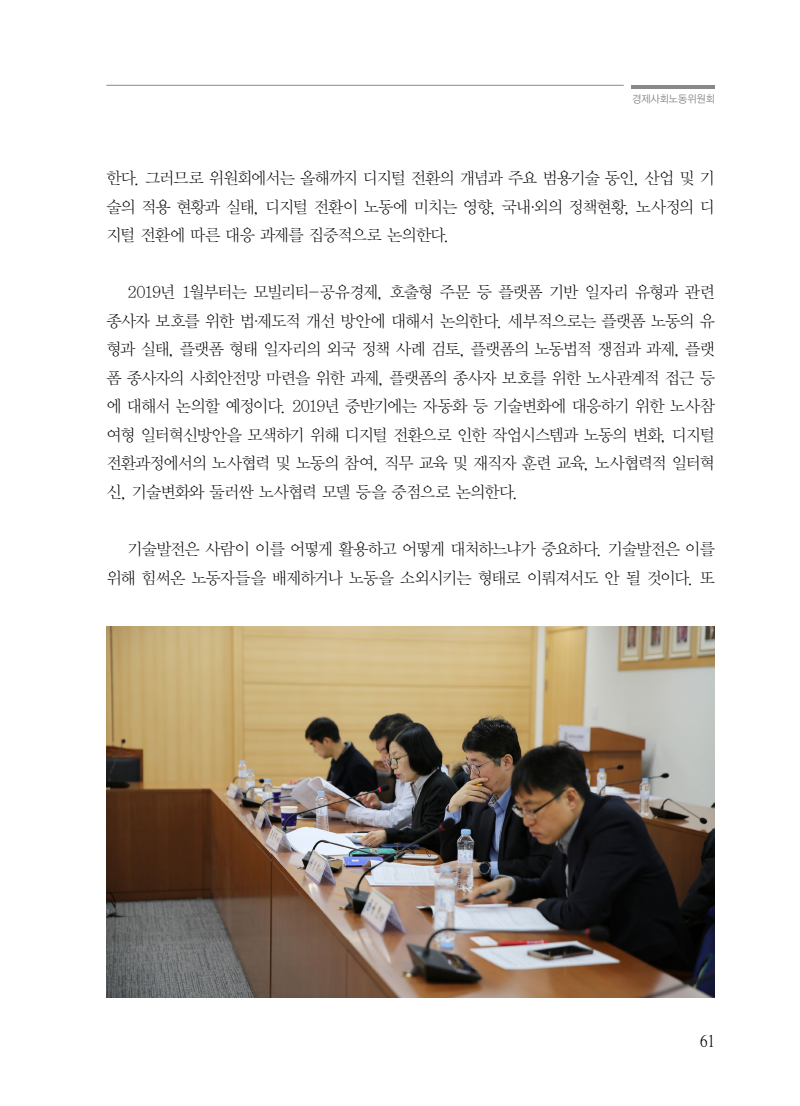
<style>
.page{position:relative;width:800px;height:1106px;background:#fff}
.page>*{position:absolute;margin:0;border:0;box-sizing:border-box;transform-origin:0 0}
.t1{font:16.5px/28.5px "YDVY Mj O31";letter-spacing:-.06em;color:#000;text-align:justify}
.t2{font:16.5px "YDVY Mj O520";color:#000}
.t3{font:10.5px "YDVYGO32";color:#898989;scale:.95 1}
</style>
<div class="page">
<img style="left:106px;top:626px;width:608px;height:371px">
<hr style="left:631px;top:85px;width:83px;height:3px;background:#898989">
<hr style="left:106px;top:85px;width:517px;height:1px;background:#898989">
<p class="t3" style="left:632px;top:93px;width:88px">경제사회노동위원회</p>
<p class="t1" style="left:106px;top:164px;width:610px">한다. 그러므로 위원회에서는 올해까지 디지털 전환의 개념과 주요 범용기술 동인, 산업 및 기 술의 적용 현황과 실태, 디지털 전환이 노동에 미치는 영향, 국내·외의 정책현황, 노사정의 디 지털 전환에 따른 대응 과제를 집중적으로 논의한다.</p>
<p class="t1" style="left:106px;top:278px;width:610px;text-indent:21px">2019년 1월부터는 모빌리티-공유경제, 호출형 주문 등 플랫폼 기반 일자리 유형과 관련 종사자 보호를 위한 법·제도적 개선 방안에 대해서 논의한다. 세부적으로는 플랫폼 노동의 유 형과 실태, 플랫폼 형태 일자리의 외국 정책 사례 검토, 플랫폼의 노동법적 쟁점과 과제, 플랫 폼 종사자의 사회안전망 마련을 위한 과제, 플랫폼의 종사자 보호를 위한 노사관계적 접근 등 에 대해서 논의할 예정이다. 2019년 중반기에는 자동화 등 기술변화에 대응하기 위한 노사참 여형 일터혁신방안을 모색하기 위해 디지털 전환으로 인한 작업시스템과 노동의 변화, 디지털 전환과정에서의 노사협력 및 노동의 참여, 직무 교육 및 재직자 훈련 교육, 노사협력적 일터혁 신, 기술변화와 둘러싼 노사협력 모델 등을 중점으로 논의한다.</p>
<p class="t1" style="left:106px;top:535px;width:610px;text-align:right">기술발전은 사람이 이를 어떻게 활용하고 어떻게 대처하느냐가 중요하다. 기술발전은 이를 위해 힘써온 노동자들을 배제하거나 노동을 소외시키는 형태로 이뤄져서도 안 될 것이다. 또</p>
<p class="t2" style="left:699px;top:1031px;width:16px">61</p>
</div>
